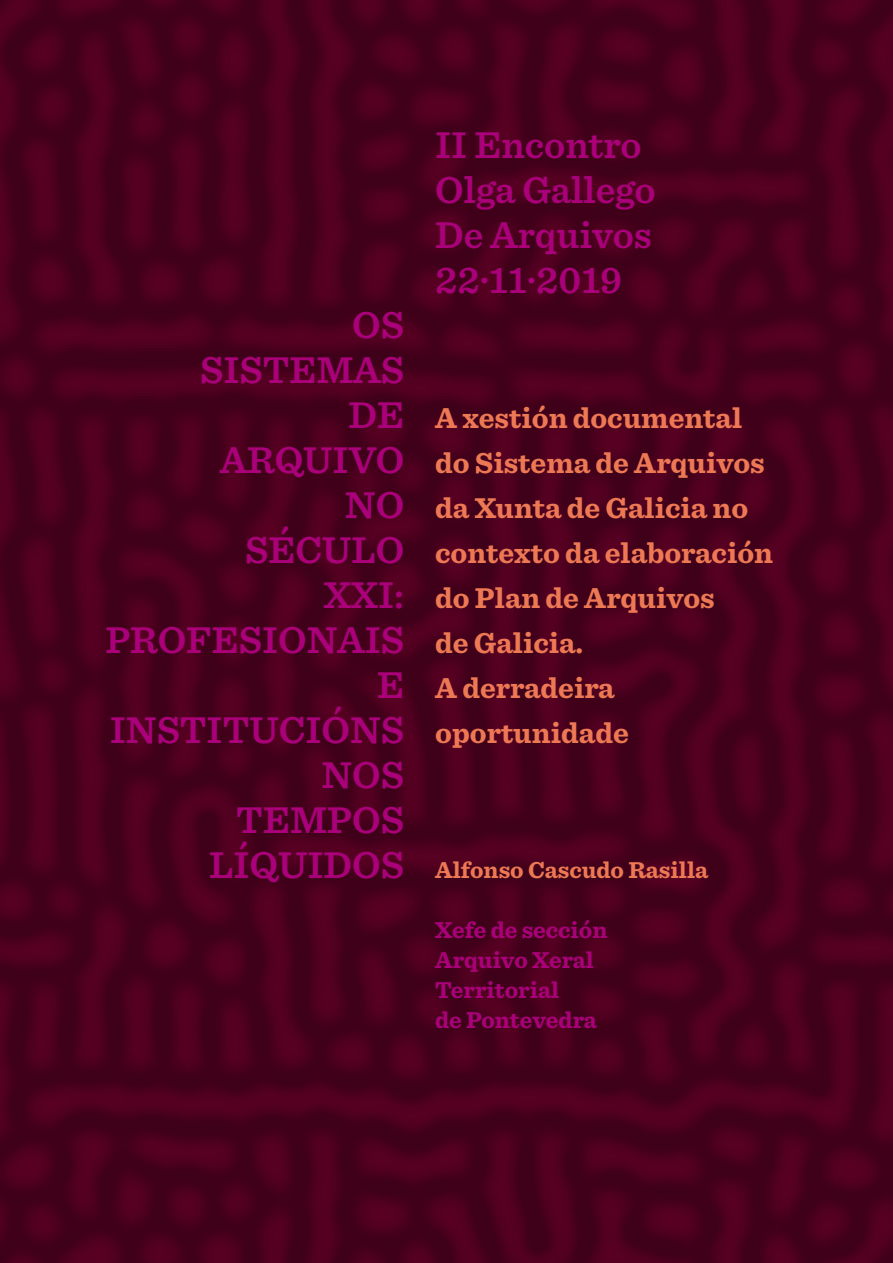
<style>
.page{position:relative;width:893px;height:1263px;background:#fff}
.page>*{position:absolute;margin:0;border:0;box-sizing:border-box;transform-origin:0 0}
.t1{font:600 39px/45px "Sentinel";color:#aa007a;text-align:right}
.t2{font:700 30px/45px "Sentinel";color:#ed7854}
.t3{font:700 24px/30px "Sentinel";letter-spacing:-.015em;color:#aa007a}
.t4{font:700 24px "Sentinel";color:#ed7854}
</style>
<div class="page">
<img style="left:0;top:0;width:893px;height:1263px">
<h1 class="t1" style="left:105px;top:300px;width:300px">OS<br>SISTEMAS<br>DE<br>ARQUIVO<br>NO<br>SÉCULO<br>XXI:<br>PROFESIONAIS<br>E<br>INSTITUCIÓNS<br>NOS<br>TEMPOS<br>LÍQUIDOS</h1>
<h1 class="t1" style="left:435px;top:120px;width:222px;text-align:left">II Encontro<br>Olga Gallego<br>De Arquivos<br>22·11·2019</h1>
<p class="t2" style="left:435px;top:394px;width:339px">a xestión documental do sistema de arquivos da Xunta de Galicia no contexto da elaboración do Plan de arquivos<br>de Galicia.<br>a derradeira oportunidade</p>
<p class="t4" style="left:435px;top:851px;width:275px">alfonso cascudo Rasilla</p>
<p class="t3" style="left:435px;top:913px;width:174px">Xefe de sección arquivo Xeral territorial<br>de Pontevedra</p>
</div>
